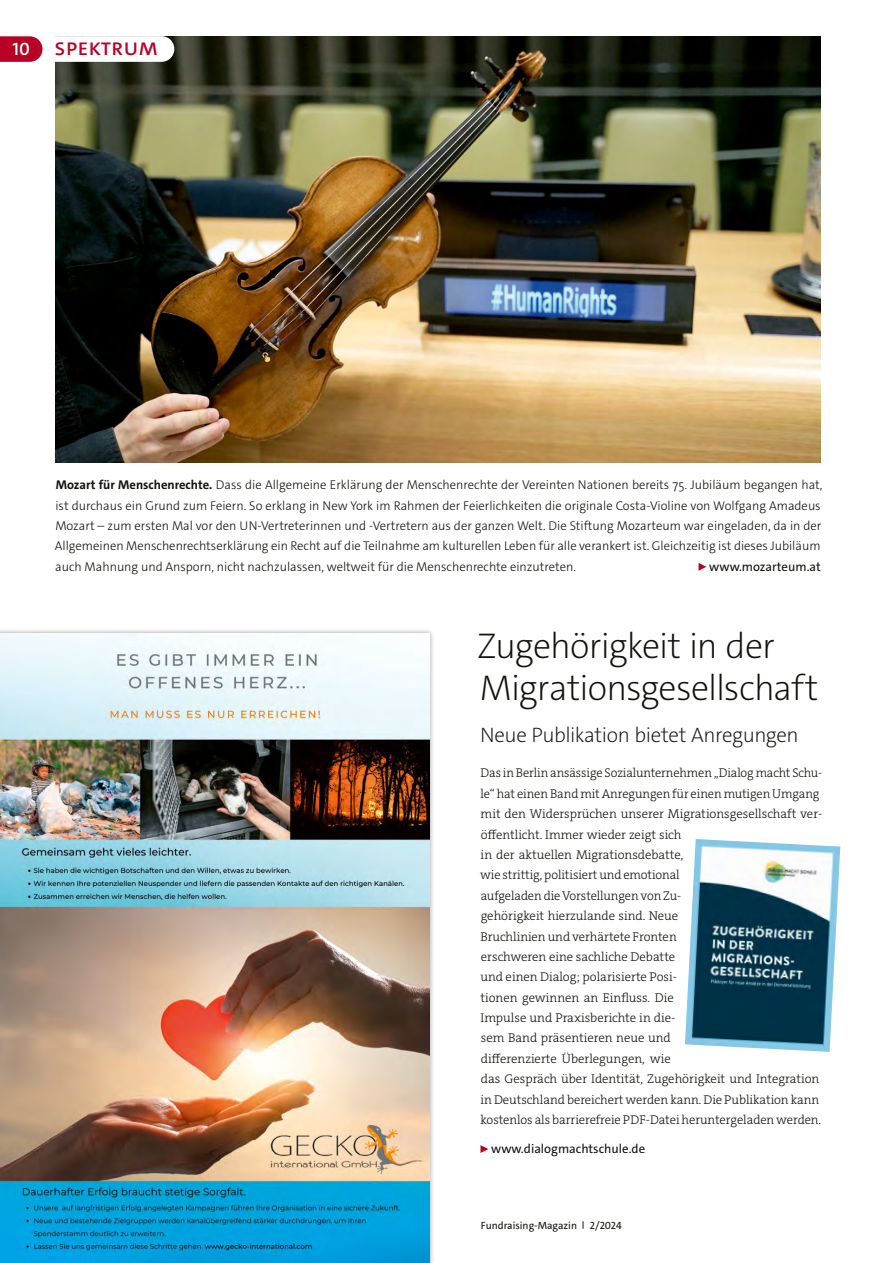
<style>
.page{position:relative;width:893px;height:1263px;background:#fff}
.page>*{position:absolute;margin:0;border:0;box-sizing:border-box;transform-origin:0 0}
.t1{font:200 36px/42px "The Sans";letter-spacing:-.025em;color:#12120d}
.t2{font:24px "The Sans";color:#b90025}
.t3{font:200 21px "The Sans";letter-spacing:-.02em;color:#12120d}
.t4{font:600 18px "The Sans";color:#fff}
.t5{font:300 12.75px/20.4px "The Serif";letter-spacing:-.005em;color:#12120d}
.t6{font:300 12.75px/20.4px "The Sans";color:#12120d}
.t7{font:12.75px "The Sans";letter-spacing:.01em;color:#12120d}
.t8{font:10.5px "The Sans";color:#12120d}
.s1{font-weight:700}
.s2{font-weight:800;font-size:7.5px}
</style>
<div class="page">
<img style="left:55px;top:36px;width:766px;height:427px">
<svg style="left:0;top:36px;width:174px;height:26px"></svg>
<div style="left:0;top:628px;width:435px;height:635px;background:#030000;opacity:.33"></div>
<img style="left:0;top:634px;width:429px;height:629px">
<svg style="left:698px;top:563px;width:8px;height:8px"></svg>
<svg style="left:480px;top:1145px;width:8px;height:8px"></svg>
<img style="left:685px;top:839px;width:155px;height:213px">
<h3 class="t4" style="left:12px;top:38px;width:19px">10</h3>
<h2 class="t2" style="left:55px;top:32px;width:105px">spektrum</h2>
<p class="t6" style="left:55px;top:475px;width:769px"><span class="s1">Mozart für Menschenrechte.</span> Dass die Allgemeine Erklärung der Menschenrechte der Vereinten Nationen bereits 75. Jubiläum begangen hat, ist durchaus ein Grund zum Feiern. So erklang in New York im Rahmen der Feierlichkeiten die originale Costa-Violine von Wolfgang Amadeus Mozart – zum ersten Mal vor den UN-Vertreterinnen und -Vertretern aus der ganzen Welt. Die Stiftung Mozarteum war eingeladen, da in der Allgemeinen Menschenrechtserklärung ein Recht auf die Teilnahme am kulturellen Leben für alle verankert ist. Gleichzeitig ist dieses Jubiläum auch Mahnung und Ansporn, nicht nachzulassen, weltweit für die Menschenrechte einzutreten.</p>
<p class="t7" style="left:709px;top:558px;width:113px">www.mozarteum.at</p>
<h1 class="t1" style="left:477px;top:625px;width:343px">Zugehörigkeit in der<br>Migrationsgesellschaft</h1>
<h3 class="t3" style="left:480px;top:721px;width:320px">Neue Publikation bietet Anregungen</h3>
<p class="t5" style="left:480px;top:763px;width:344px">Das in Berlin ansässige Sozialunternehmen „Dialog macht Schu&shy;le“ hat einen Band mit Anregungen für einen mutigen Umgang mit den Widersprüchen unserer Migrationsgesellschaft ver&shy;öffentlicht. Immer wieder zeigt sich<br>in der aktuellen Migrationsdebatte,<br>wie strittig, politisiert und emotional<br>aufgeladen die Vorstellungen von Zu-<br>gehörigkeit hierzulande sind. Neue<br>Bruchlinien und verhärtete Fronten<br>erschweren eine sachliche Debatte<br>und einen Dialog; polarisierte Posi-<br>tionen gewinnen an Einfluss. Die<br>Impulse und Praxisberichte in die-<br>sem Band präsentieren neue und<br>differenzierte Überlegungen, wie<br>das Gespräch über Identität, Zugehörigkeit und Integration in Deutschland bereichert werden kann. Die Publikation kann kostenlos als barrierefreie PDF-Datei heruntergeladen werden.</p>
<p class="t7" style="left:491px;top:1140px;width:156px">www.dialogmachtschule.de</p>
<p class="t8" style="left:481px;top:1219px;width:142px">Fundraising-Magazin <span class="s2">|</span> 2/2024</p>
</div>
